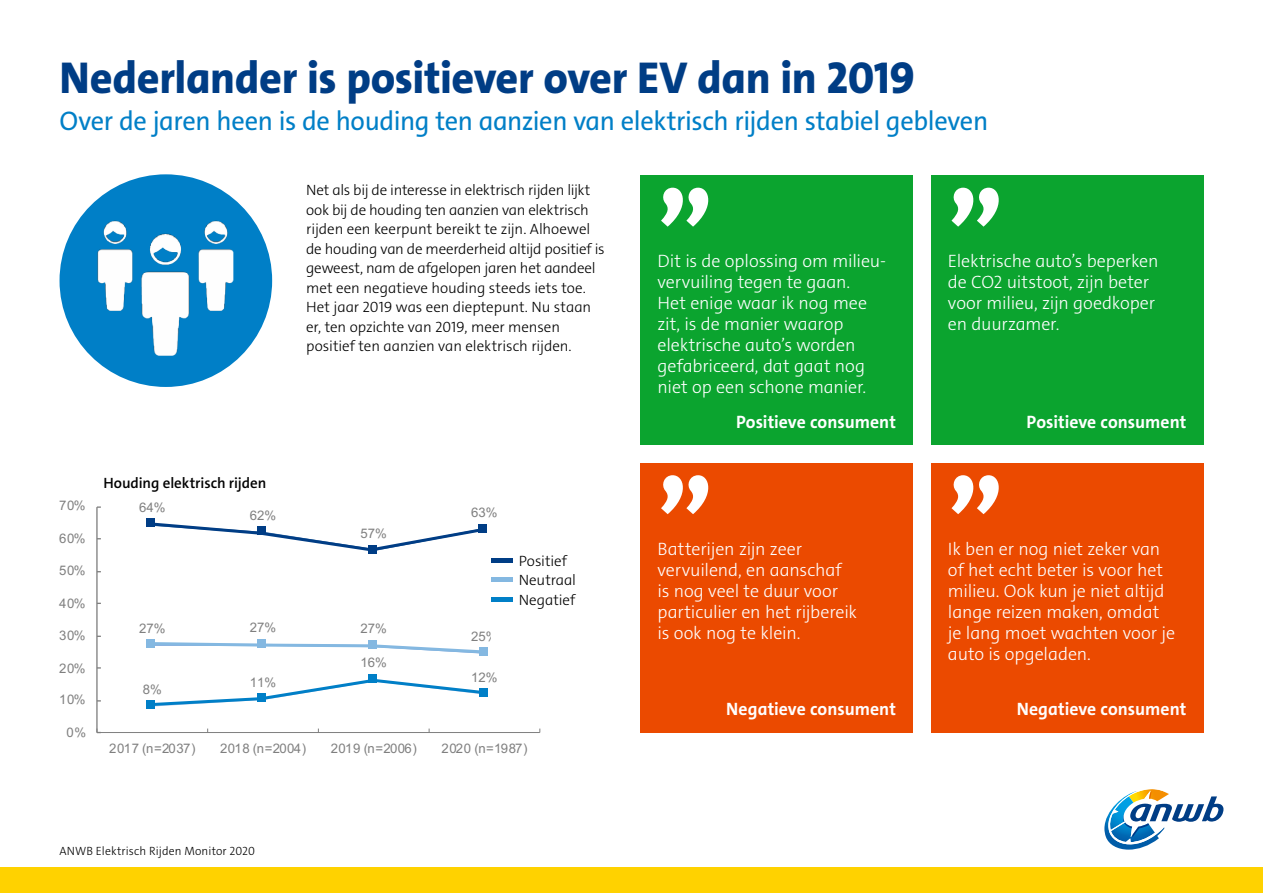
<style>
.page{position:relative;width:1263px;height:893px;background:#fff}
.page>*{position:absolute;margin:0;border:0;box-sizing:border-box;transform-origin:0 0}
.t1{font:800 109.2px "The Sans C4 s";color:#fff}
.t2{font:800 45px "The Sans C4 s";letter-spacing:-.01em;color:#003d85}
.t3{font:27px "The Sans C4 s";letter-spacing:-.015em;color:#007fc7}
.t4{font:300 18px/21px "The Sans C4 s";letter-spacing:-.01em;color:#fff}
.t5{font:700 18px "The Sans C4 s";color:#fff}
.t6{font:300 15px/19.5px "The Sans C4 s";letter-spacing:-.01em;color:#000}
.t7{font:600 15px "The Sans C4 s";letter-spacing:-.005em;color:#000}
.t8{font:13.2px "Arial";color:#7f7f7f}
.t9{font:300 12px "The Sans C4 s";letter-spacing:.01em;color:#000}
</style>
<div class="page">
<div style="left:0;top:867px;width:1263px;height:26px;background:#ffd200"></div>
<svg style="left:1104px;top:789px;width:119px;height:61px"></svg>
<hr style="left:96px;top:507px;width:2px;height:225px;background:#7f7f7f">
<hr style="left:97px;top:732px;width:443px;height:1px;background:#7f7f7f">
<svg style="left:154px;top:675px;width:333px;height:33px"></svg>
<svg style="left:147px;top:518px;width:340px;height:35px"></svg>
<hr style="left:491px;top:558px;width:21px;height:4px;background:#003d85">
<hr style="left:491px;top:578px;width:21px;height:4px;background:#84b8e1">
<div style="left:491px;top:597px;width:21px;height:5px;background:#007fc7"></div>
<div style="left:146px;top:700px;width:8px;height:9px;background:#007fc7"></div>
<div style="left:257px;top:693px;width:8px;height:9px;background:#007fc7"></div>
<div style="left:368px;top:675px;width:8px;height:8px;background:#007fc7"></div>
<div style="left:479px;top:688px;width:8px;height:8px;background:#007fc7"></div>
<div style="left:146px;top:518px;width:8px;height:8px;background:#003d85"></div>
<div style="left:257px;top:527px;width:8px;height:8px;background:#003d85"></div>
<div style="left:368px;top:545px;width:8px;height:9px;background:#003d85"></div>
<div style="left:479px;top:524px;width:8px;height:8px;background:#003d85"></div>
<div style="left:146px;top:639px;width:8px;height:9px;background:#84b8e1"></div>
<div style="left:257px;top:639px;width:8px;height:9px;background:#84b8e1"></div>
<div style="left:479px;top:648px;width:8px;height:8px;background:#84b8e1"></div>
<svg style="left:154px;top:640px;width:333px;height:14px"></svg>
<div style="left:60px;top:174px;width:212px;height:213px;background:#007fc7;border-radius:50%"></div>
<div style="left:640px;top:176px;width:273px;height:269px;background:#0ba42f"></div>
<div style="left:640px;top:463px;width:273px;height:270px;background:#eb4a00"></div>
<div style="left:931px;top:176px;width:272px;height:269px;background:#0ba42f"></div>
<div style="left:931px;top:463px;width:272px;height:270px;background:#eb4a00"></div>
<img style="left:98px;top:220px;width:136px;height:136px">
<h2 class="t2" style="left:60px;top:49px;width:857px">Nederlander is positiever over EV dan in 2019</h2>
<h3 class="t3" style="left:60px;top:104px;width:930px">Over de jaren heen is de houding ten aanzien van elektrisch rijden stabiel gebleven</h3>
<p class="t6" style="left:306px;top:180px;width:300px">Net als bij de interesse in elektrisch rijden lijkt ook bij de houding ten aanzien van elektrisch rijden een keerpunt bereikt te zijn. Alhoewel de houding van de meerderheid altijd positief is geweest, nam de afgelopen jaren het aandeel met een negatieve houding steeds iets toe.<br>Het jaar 2019 was een dieptepunt. Nu staan er, ten opzichte van 2019, meer mensen positief ten aanzien van elektrisch rijden.</p>
<h1 class="t1" style="left:657px;top:163px;width:57px">”</h1>
<p class="t4" style="left:657px;top:251px;width:230px">Dit is de oplossing om milieu&shy;vervuiling tegen te gaan.<br>Het enige waar ik nog mee zit, is de manier waarop elektrische auto’s worden gefabriceerd, dat gaat nog niet op een schone manier.</p>
<p class="t8" style="left:59px;top:497px;width:28px">70%</p>
<p class="t8" style="left:59px;top:530px;width:28px">60%</p>
<p class="t8" style="left:59px;top:561px;width:28px">50%</p>
<p class="t8" style="left:59px;top:594px;width:28px">40%</p>
<p class="t8" style="left:59px;top:626px;width:28px">30%</p>
<p class="t8" style="left:59px;top:659px;width:28px">20%</p>
<p class="t8" style="left:59px;top:690px;width:28px">10%</p>
<p class="t8" style="left:67px;top:723px;width:21px">0%</p>
<p class="t7" style="left:103px;top:473px;width:165px">Houding elektrisch rijden</p>
<p class="t8" style="left:139px;top:498px;width:28px">64%</p>
<p class="t8" style="left:250px;top:506px;width:28px">62%</p>
<p class="t8" style="left:361px;top:524px;width:28px">57%</p>
<p class="t8" style="left:139px;top:619px;width:28px">27%</p>
<p class="t8" style="left:250px;top:618px;width:28px">27%</p>
<p class="t8" style="left:361px;top:619px;width:28px">27%</p>
<p class="t8" style="left:143px;top:680px;width:21px">8%</p>
<p class="t8" style="left:250px;top:673px;width:28px">11%</p>
<p class="t8" style="left:361px;top:653px;width:28px">16%</p>
<p class="t8" style="left:471px;top:503px;width:28px">63%</p>
<p class="t8" style="left:471px;top:627px;width:28px">25%</p>
<p class="t8" style="left:471px;top:668px;width:28px">12%</p>
<p class="t6" style="left:519px;top:551px;width:59px">Positief<br>Neutraal<br>Negatief</p>
<p class="t8" style="left:109px;top:739px;width:88px">2017 (n=2037)</p>
<p class="t8" style="left:220px;top:739px;width:88px">2018 (n=2004)</p>
<p class="t8" style="left:331px;top:739px;width:88px">2019 (n=2006)</p>
<p class="t8" style="left:441px;top:739px;width:88px">2020 (n=1987)</p>
<p class="t9" style="left:60px;top:843px;width:197px">ANWB Elektrisch Rijden Monitor 2020</p>
<h1 class="t1" style="left:657px;top:450px;width:57px">”</h1>
<p class="t5" style="left:736px;top:411px;width:161px">Positieve consument</p>
<p class="t4" style="left:657px;top:538px;width:201px">Batterijen zijn zeer vervuilend, en aanschaf is nog veel te duur voor particulier en het rijbereik is ook nog te klein.</p>
<p class="t5" style="left:726px;top:698px;width:171px">Negatieve consument</p>
<h1 class="t1" style="left:948px;top:163px;width:57px">”</h1>
<p class="t4" style="left:948px;top:251px;width:212px">Elektrische auto’s beperken de CO2 uitstoot, zijn beter voor milieu, zijn goedkoper en duurzamer.</p>
<h1 class="t1" style="left:948px;top:450px;width:57px">”</h1>
<p class="t5" style="left:1026px;top:411px;width:161px">Positieve consument</p>
<p class="t4" style="left:948px;top:538px;width:229px">Ik ben er nog niet zeker van of het echt beter is voor het milieu. Ook kun je niet altijd lange reizen maken, omdat je lang moet wachten voor je auto is opgeladen.</p>
<p class="t5" style="left:1017px;top:698px;width:171px">Negatieve consument</p>
</div>
